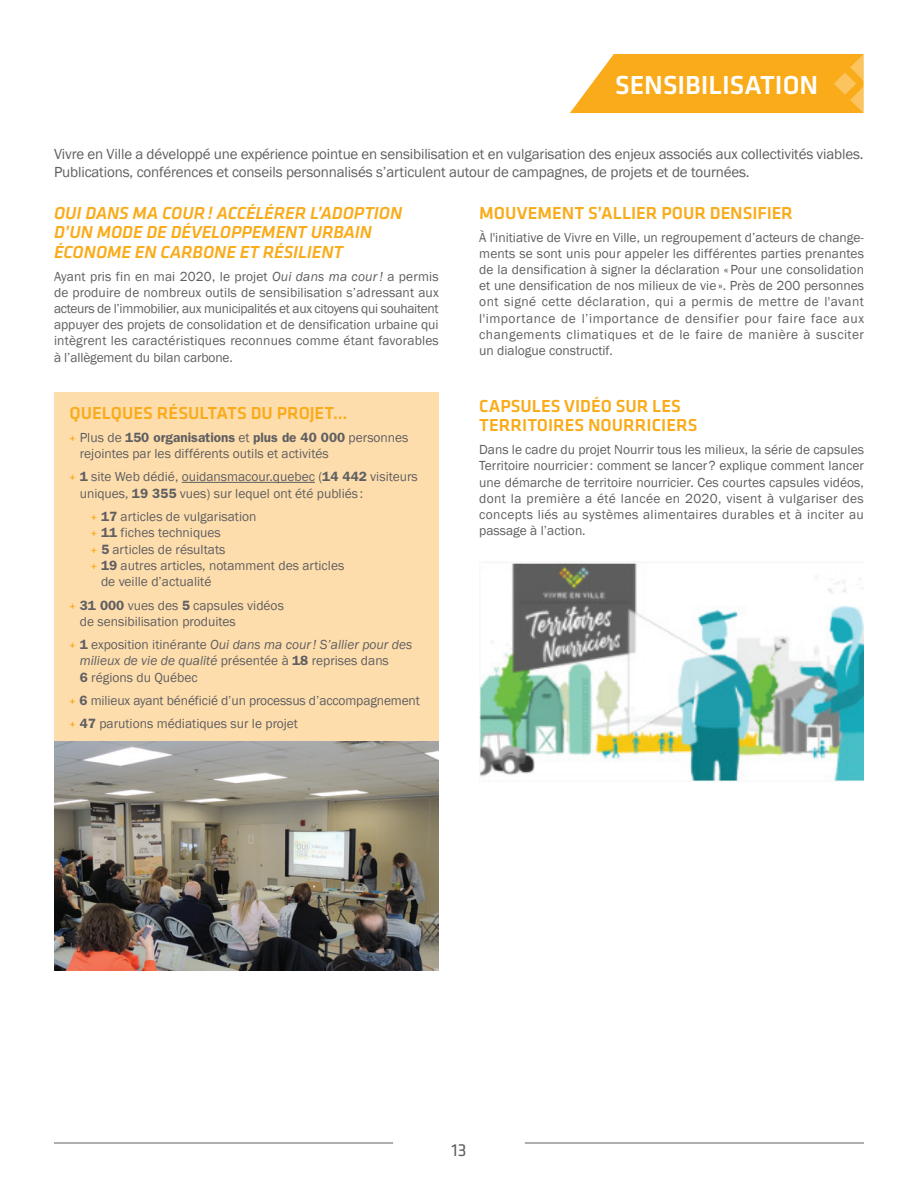
<style>
.page{position:relative;width:918px;height:1188px;background:#fff}
.page>*{position:absolute;margin:0;border:0;box-sizing:border-box;transform-origin:0 0}
.t1{font:500 27px "Klavika Basic";color:#fff}
.t2{font:500 18px/19.5px "Klavika Basic";color:#faab1a}
.t3{font:italic 500 18px/19.5px "Klavika Basic";letter-spacing:-.005em;color:#faab1a}
.t4{font:18px "Klavika Basic";color:#5f5f62}
.t5{font:15px/18px "Franklin Gothic";letter-spacing:-.01em;color:#5f5f62}
.t6{font:13.5px/16.2px "Franklin Gothic";color:#5f5f62}
.s1{font-style:italic}
.s2{font-family:"pastel";color:#faab1a}
.s3{font-weight:600}
</style>
<div class="page">
<hr style="left:54px;top:1143px;width:339px;height:1px;background:#5f5f62">
<hr style="left:525px;top:1143px;width:339px;height:1px;background:#5f5f62">
<svg style="left:570px;top:54px;width:294px;height:59px;background:#fab22d"></svg>
<div style="left:54px;top:392px;width:385px;height:350px;background:#feddac"></div>
<hr style="left:182px;top:482px;width:133px;height:1px;background:#5f5f62">
<img style="left:54px;top:742px;width:385px;height:229px">
<img style="left:479px;top:562px;width:385px;height:220px">
<h1 class="t1" style="left:615px;top:66px;width:205px">SENSIBILISATION</h1>
<p class="t5" style="left:54px;top:145px;width:811px">Vivre en Ville a développé une expérience pointue en sensibilisation et en vulgarisation des enjeux associés aux collectivités viables.<br>Publications, conférences et conseils personnalisés s’articulent autour de campagnes, de projets et de tournées.</p>
<h2 class="t3" style="left:54px;top:203px;width:350px">OUI DANS MA COUR! ACCÉLÉRER L’ADOPTION<br>D’UN MODE DE DÉVELOPPEMENT URBAIN<br>ÉCONOME EN CARBONE ET RÉSILIENT</h2>
<p class="t6" style="left:54px;top:268px;width:386px;text-align:justify">Ayant pris fin en mai 2020, le projet <span class="s1">Oui dans ma cour!</span> a permis de produire de nombreux outils de sensibilisation s’adressant aux acteurs de l’immobilier, aux municipalités et aux citoyens qui souhaitent appuyer des projets de consolidation et de densification urbaine qui intègrent les caractéristiques reconnues comme étant favorables à l’allègement du bilan carbone.</p>
<h2 class="t2" style="left:479px;top:203px;width:315px">MOUVEMENT S’ALLIER POUR DENSIFIER</h2>
<p class="t6" style="left:479px;top:229px;width:386px;text-align:justify">À l'initiative de Vivre en Ville, un regroupement d’acteurs de change&shy;ments se sont unis pour appeler les différentes parties prenantes de la densification à signer la déclaration « Pour une consolidation et une densification de nos milieux de vie». Près de 200 personnes ont signé cette déclaration, qui a permis de mettre de l'avant l'importance de l’importance de densifier pour faire face aux changements climatiques et de le faire de manière à susciter un dialogue constructif.</p>
<h2 class="t2" style="left:479px;top:396px;width:220px">CAPSULES VIDÉO SUR LES<br>TERRITOIRES NOURRICIERS</h2>
<p class="t6" style="left:479px;top:442px;width:386px;text-align:justify">Dans le cadre du projet Nourrir tous les milieux, la série de capsules Territoire nourricier: comment se lancer? explique comment lancer une démarche de territoire nourricier. Ces courtes capsules vidéos, dont la première a été lancée en 2020, visent à vulgariser des concepts liés au systèmes alimentaires durables et à inciter au passage à l’action.</p>
<h2 class="t2" style="left:70px;top:402px;width:279px">QUELQUES RÉSULTATS DU PROJET...</h2>
<p class="t6" style="left:80px;top:430px;width:330px;text-indent:-10px"><span class="s2">+</span> Plus de <span class="s3">150 organisations</span> et <span class="s3">plus de 40 000</span> personnes rejointes par les différents outils et activités</p>
<p class="t6" style="left:80px;top:469px;width:340px;text-indent:-10px"><span class="s2">+</span> <span class="s3">1</span> site Web dédié, ouidansmacour.quebec (<span class="s3">14 442</span> visiteurs uniques, <span class="s3">19 355</span> vues) sur lequel ont été publiés :</p>
<p class="t6" style="left:91px;top:508px;width:167px"><span class="s2">+</span> <span class="s3">17</span> articles de vulgarisation</p>
<p class="t6" style="left:91px;top:525px;width:131px"><span class="s2">+</span> <span class="s3">11</span> fiches techniques</p>
<p class="t6" style="left:91px;top:541px;width:136px"><span class="s2">+</span> <span class="s3">5</span> articles de résultats</p>
<p class="t6" style="left:91px;top:558px;width:255px"><span class="s2">+</span> <span class="s3">19</span> autres articles, notamment des articles</p>
<p class="t6" style="left:101px;top:574px;width:112px">de veille d’actualité</p>
<p class="t6" style="left:80px;top:597px;width:206px;text-indent:-10px"><span class="s2">+</span> <span class="s3">31 000</span> vues des <span class="s3">5</span> capsules vidéos de sensibilisation produites</p>
<p class="t6" style="left:80px;top:637px;width:334px;text-indent:-10px"><span class="s2">+</span> <span class="s3">1</span> exposition itinérante <span class="s1">Oui dans ma cour! S’allier pour des milieux de vie de qualité</span> présentée à <span class="s3">18</span> reprises dans<br><span class="s3">6</span> régions du Québec</p>
<p class="t6" style="left:70px;top:689px;width:352px;line-height:23.2px"><span class="s2">+</span> <span class="s3">6</span> milieux ayant bénéficié d’un processus d’accompagnement <span class="s2">+</span> <span class="s3">47</span> parutions médiatiques sur le projet</p>
<h2 class="t4" style="left:451px;top:1138px;width:17px">13</h2>
</div>
